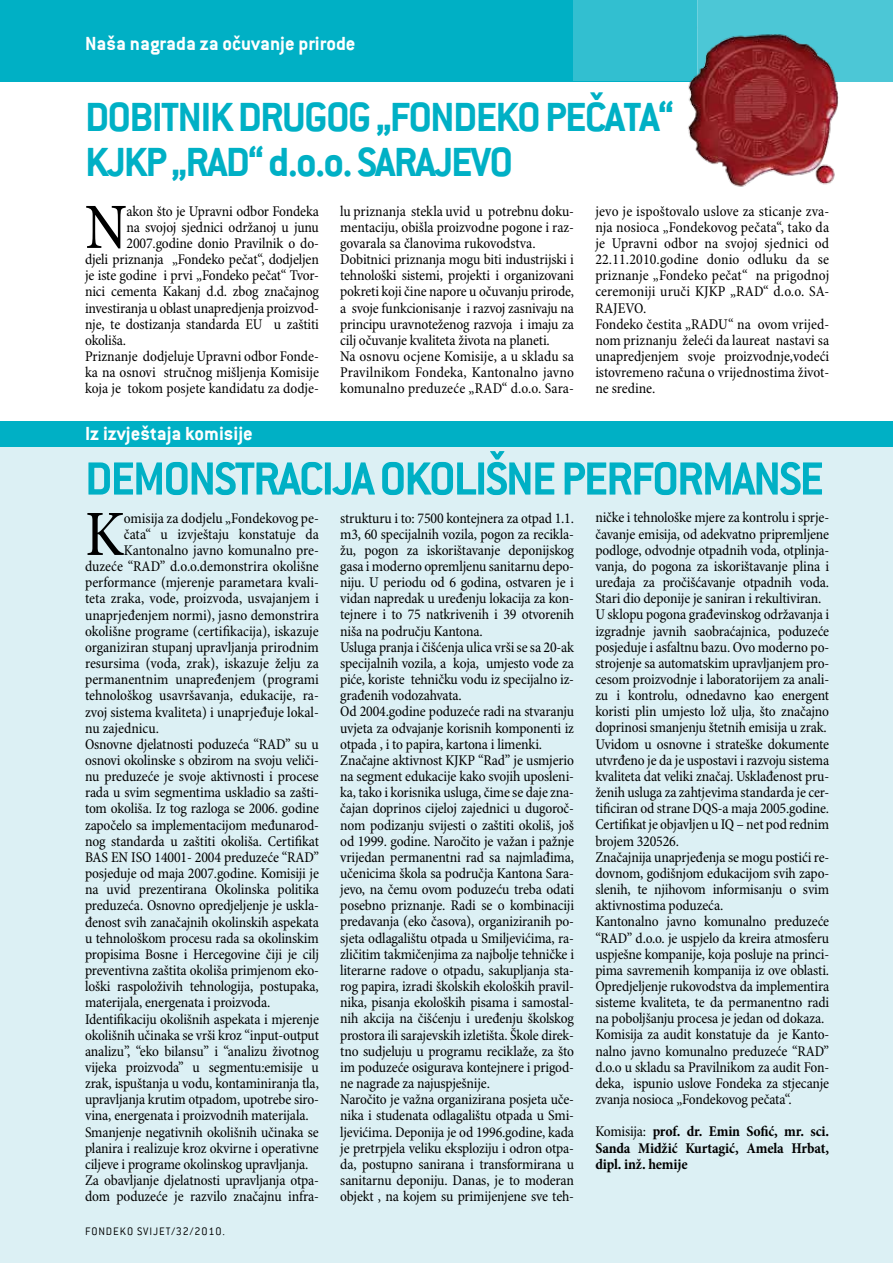
<style>
.page{position:relative;width:893px;height:1263px;background:#fff}
.page>*{position:absolute;margin:0;border:0;box-sizing:border-box;transform-origin:0 0}
.t1{font:condensed 65.4px "Minion Pro";color:#000}
.t2{font:700 51px "Conduit ITC";letter-spacing:-.04em;color:#00b0c5}
.t3{font:700 45px/45px "Conduit ITC";letter-spacing:-.04em;color:#00b0c5}
.t4{font:700 21px "Conduit ITC";color:#fff}
.t5{font:condensed 15px/16.2px "Minion Pro";letter-spacing:-.01em;color:#000}
.t6{font:700 condensed 15px/16.2px "Minion Pro";letter-spacing:-.01em;color:#000;text-align:justify}
.t7{font:300 12px "Conduit ITC";letter-spacing:.075em;color:#000}
.s1{font-weight:400}
</style>
<div class="page">
<div style="left:0;top:440px;width:893px;height:823px;background:#dcf0f4"></div>
<div style="left:0;top:421px;width:893px;height:25px;background:#00b0c5"></div>
<div style="left:0;top:0;width:893px;height:81px;background:#00b0c5"></div>
<div style="left:698px;top:0;width:195px;height:81px;background:#4cc7d6"></div>
<div style="left:573px;top:0;width:125px;height:81px;background:#32bfd0"></div>
<img style="left:666px;top:18px;width:186px;height:169px">
<h3 class="t4" style="left:85px;top:31px;width:272px">Naša nagrada za očuvanje prirode</h3>
<h3 class="t3" style="left:85px;top:94px;width:590px">DOBITNIK DRUGOG „FONDEKO PEČATA“<br>KJKP „RAD“ d.o.o. SARAJEVO</h3>
<p class="t5" style="left:340px;top:203px;width:235px">lu priznanja stekla uvid u potrebnu doku&shy;mentaciju, obišla proizvodne pogone i raz&shy;govarala sa članovima rukovodstva.<br>Dobitnici priznanja mogu biti industrijski i tehnološki sistemi, projekti i organizovani pokreti koji čine napore u očuvanju prirode, a svoje funkcionisanje i razvoj zasnivaju na principu uravnoteženog razvoja i imaju za cilj očuvanje kvaliteta života na planeti.<br>Na osnovu ocjene Komisije, a u skladu sa Pravilnikom Fondeka, Kantonalno javno komunalno preduzeće „RAD“ d.o.o. Sara-</p>
<p class="t5" style="left:595px;top:203px;width:235px">jevo je ispoštovalo uslove za sticanje zva&shy;nja nosioca „Fondekovog pečata“, tako da je Upravni odbor na svojoj sjednici od 22.11.2010.godine donio odluku da se priznanje „Fondeko pečat“ na prigodnoj ceremoniji uruči KJKP „RAD“ d.o.o. SA-RAJEVO.<br>Fondeko čestita „RADU“ na ovom vrijed&shy;nom priznanju želeći da laureat nastavi sa unapredjenjem svoje proizvodnje,vodeći istovremeno računa o vrijednostima život&shy;ne sredine.</p>
<h3 class="t4" style="left:85px;top:421px;width:169px">Iz izvještaja komisije</h3>
<h1 class="t1" style="left:85px;top:188px;width:44px">N</h1>
<p class="t5" style="left:127px;top:203px;width:194px">akon što je Upravni odbor Fondeka</p>
<p class="t5" style="left:127px;top:219px;width:194px">na svojoj sjednici održanoj u junu</p>
<p class="t5" style="left:127px;top:236px;width:194px">2007.godine donio Pravilnik o do-</p>
<p class="t5" style="left:85px;top:252px;width:235px">djeli priznanja „Fondeko pečat“, dodjeljen</p>
<p class="t5" style="left:85px;top:268px;width:235px">je iste godine i prvi „Fondeko pečat“ Tvor-</p>
<p class="t5" style="left:85px;top:284px;width:235px">nici cementa Kakanj d.d. zbog značajnog</p>
<p class="t5" style="left:85px;top:300px;width:235px">investiranja u oblast unapredjenja proizvod-</p>
<p class="t5" style="left:85px;top:316px;width:235px">nje, te dostizanja standarda EU u zaštiti</p>
<p class="t5" style="left:85px;top:333px;width:43px">okoliša.</p>
<p class="t5" style="left:85px;top:349px;width:235px">Priznanje dodjeluje Upravni odbor Fonde-</p>
<p class="t5" style="left:85px;top:365px;width:235px">ka na osnovi stručnog mišljenja Komisije</p>
<p class="t5" style="left:85px;top:381px;width:235px">koja je tokom posjete kandidatu za dodje-</p>
<h2 class="t2" style="left:85px;top:449px;width:740px">DEMONSTRACIJA OKOLIŠNE PERFORMANSE</h2>
<h1 class="t1" style="left:85px;top:495px;width:40px">K</h1>
<p class="t5" style="left:124px;top:510px;width:197px">omisija za dodjelu „Fondekovog pe-</p>
<p class="t5" style="left:124px;top:526px;width:197px">čata“ u izvještaju konstatuje da</p>
<p class="t5" style="left:124px;top:543px;width:197px">Kantonalno javno komunalno pre-</p>
<p class="t5" style="left:85px;top:559px;width:235px">duzeće “RAD” d.o.o.demonstrira okolišne</p>
<p class="t5" style="left:85px;top:575px;width:235px">performance (mjerenje parametara kvali-</p>
<p class="t5" style="left:85px;top:591px;width:235px">teta zraka, vode, proizvoda, usvajanjem i</p>
<p class="t5" style="left:85px;top:607px;width:235px">unaprjeđenjem normi), jasno demonstrira</p>
<p class="t5" style="left:85px;top:623px;width:235px">okolišne programe (certifikacija), iskazuje</p>
<p class="t5" style="left:85px;top:640px;width:235px">organiziran stupanj upravljanja prirodnim</p>
<p class="t5" style="left:85px;top:656px;width:235px">resursima (voda, zrak), iskazuje želju za</p>
<p class="t5" style="left:85px;top:672px;width:235px">permanentnim unapređenjem (programi</p>
<p class="t5" style="left:85px;top:688px;width:235px">tehnološkog usavršavanja, edukacije, ra-</p>
<p class="t5" style="left:85px;top:704px;width:235px">zvoj sistema kvaliteta) i unaprjeđuje lokal-</p>
<p class="t5" style="left:85px;top:720px;width:75px">nu zajednicu.</p>
<p class="t5" style="left:85px;top:736px;width:235px">Osnovne djelatnosti poduzeća “RAD” su u</p>
<p class="t5" style="left:85px;top:753px;width:235px">osnovi okolinske s obzirom na svoju veliči-</p>
<p class="t5" style="left:85px;top:769px;width:235px">nu preduzeće je svoje aktivnosti i procese</p>
<p class="t5" style="left:85px;top:785px;width:235px">rada u svim segmentima uskladio sa zašti-</p>
<p class="t5" style="left:85px;top:801px;width:235px">tom okoliša. Iz tog razloga se 2006. godine</p>
<p class="t5" style="left:85px;top:817px;width:235px">započelo sa implementacijom međunarod-</p>
<p class="t5" style="left:85px;top:833px;width:235px">nog standarda u zaštiti okoliša. Certifikat</p>
<p class="t5" style="left:85px;top:850px;width:235px">BAS EN ISO 14001- 2004 preduzeće “RAD”</p>
<p class="t5" style="left:85px;top:866px;width:235px">posjeduje od maja 2007.godine. Komisiji je</p>
<p class="t5" style="left:85px;top:882px;width:235px">na uvid prezentirana Okolinska politika</p>
<p class="t5" style="left:85px;top:898px;width:235px">preduzeća. Osnovno opredjeljenje je uskla-</p>
<p class="t5" style="left:85px;top:914px;width:235px">đenost svih zanačajnih okolinskih aspekata</p>
<p class="t5" style="left:85px;top:930px;width:235px">u tehnološkom procesu rada sa okolinskim</p>
<p class="t5" style="left:85px;top:946px;width:235px">propisima Bosne i Hercegovine čiji je cilj</p>
<p class="t5" style="left:85px;top:963px;width:235px">preventivna zaštita okoliša primjenom eko-</p>
<p class="t5" style="left:85px;top:979px;width:235px">loški raspoloživih tehnologija, postupaka,</p>
<p class="t5" style="left:85px;top:995px;width:187px">materijala, energenata i proizvoda.</p>
<p class="t5" style="left:85px;top:1011px;width:235px">Identifikaciju okolišnih aspekata i mjerenje</p>
<p class="t5" style="left:85px;top:1027px;width:235px">okolišnih učinaka se vrši kroz “input-output</p>
<p class="t5" style="left:85px;top:1043px;width:235px">analizu”, “eko bilansu” i “analizu životnog</p>
<p class="t5" style="left:85px;top:1060px;width:235px">vijeka proizvoda” u segmentu:emisije u</p>
<p class="t5" style="left:85px;top:1076px;width:235px">zrak, ispuštanja u vodu, kontaminiranja tla,</p>
<p class="t5" style="left:85px;top:1092px;width:235px">upravljanja krutim otpadom, upotrebe siro-</p>
<p class="t5" style="left:85px;top:1108px;width:225px">vina, energenata i proizvodnih materijala.</p>
<p class="t5" style="left:85px;top:1124px;width:235px">Smanjenje negativnih okolišnih učinaka se</p>
<p class="t5" style="left:85px;top:1140px;width:235px">planira i realizuje kroz okvirne i operativne</p>
<p class="t5" style="left:85px;top:1156px;width:225px">ciljeve i programe okolinskog upravljanja.</p>
<p class="t5" style="left:85px;top:1173px;width:235px">Za obavljanje djelatnosti upravljanja otpa-</p>
<p class="t5" style="left:85px;top:1189px;width:235px">dom poduzeće je razvilo značajnu infra-</p>
<p class="t7" style="left:85px;top:1224px;width:142px">FONDEKO SVIJET/32/2010.</p>
<p class="t5" style="left:340px;top:510px;width:235px">strukturu i to: 7500 kontejnera za otpad 1.1. m3, 60 specijalnih vozila, pogon za recikla&shy;žu, pogon za iskorištavanje deponijskog gasa i moderno opremljenu sanitarnu depo&shy;niju. U periodu od 6 godina, ostvaren je i vidan napredak u uređenju lokacija za kon&shy;tejnere i to 75 natkrivenih i 39 otvorenih niša na području Kantona.<br>Usluga pranja i čišćenja ulica vrši se sa 20-ak specijalnih vozila, a koja, umjesto vode za piće, koriste tehničku vodu iz specijalno iz&shy;građenih vodozahvata.<br>Od 2004.godine poduzeće radi na stvaranju uvjeta za odvajanje korisnih komponenti iz otpada , i to papira, kartona i limenki.<br>Značajne aktivnost KJKP “Rad” je usmjerio na segment edukacije kako svojih uposleni&shy;ka, tako i korisnika usluga, čime se daje zna&shy;čajan doprinos cijeloj zajednici u dugoroč&shy;nom podizanju svijesti o zaštiti okoliš, još od 1999. godine. Naročito je važan i pažnje vrijedan permanentni rad sa najmlađima, učenicima škola sa područja Kantona Sara&shy;jevo, na čemu ovom poduzeću treba odati posebno priznanje. Radi se o kombinaciji predavanja (eko časova), organiziranih po&shy;sjeta odlagalištu otpada u Smiljevićima, ra&shy;zličitim takmičenjima za najbolje tehničke i literarne radove o otpadu, sakupljanja sta&shy;rog papira, izradi školskih ekoloških pravil&shy;nika, pisanja ekoloških pisama i samostal&shy;nih akcija na čišćenju i uređenju školskog prostora ili sarajevskih izletišta. Škole direk&shy;tno sudjeluju u programu reciklaže, za što im poduzeće osigurava kontejnere i prigod&shy;ne nagrade za najuspješnije.<br>Naročito je važna organizirana posjeta uče&shy;nika i studenata odlagalištu otpada u Smi&shy;ljevićima. Deponija je od 1996.godine, kada je pretrpjela veliku eksploziju i odron otpa&shy;da, postupno sanirana i transformirana u sanitarnu deponiju. Danas, je to moderan objekt , na kojem su primijenjene sve teh-</p>
<p class="t5" style="left:595px;top:510px;width:235px">ničke i tehnološke mjere za kontrolu i sprje&shy;čavanje emisija, od adekvatno pripremljene podloge, odvodnje otpadnih voda, otplinja&shy;vanja, do pogona za iskorištavanje plina i uređaja za pročišćavanje otpadnih voda.<br>Stari dio deponije je saniran i rekultiviran.<br>U sklopu pogona građevinskog održavanja i izgradnje javnih saobraćajnica, poduzeće posjeduje i asfaltnu bazu. Ovo moderno po&shy;strojenje sa automatskim upravljanjem pro&shy;cesom proizvodnje i laboratorijem za anali&shy;zu i kontrolu, odnedavno kao energent koristi plin umjesto lož ulja, što značajno doprinosi smanjenju štetnih emisija u zrak.<br>Uvidom u osnovne i strateške dokumente utvrđeno je da je uspostavi i razvoju sistema kvaliteta dat veliki značaj. Usklađenost pru&shy;ženih usluga za zahtjevima standarda je cer&shy;tificiran od strane DQS-a maja 2005.godine.<br>Certifikat je objavljen u IQ – net pod rednim brojem 320526.<br>Značajnija unaprjeđenja se mogu postići re&shy;dovnom, godišnjom edukacijom svih zapo&shy;slenih, te njihovom informisanju o svim aktivnostima poduzeća.<br>Kantonalno javno komunalno preduzeće “RAD” d.o.o. je uspjelo da kreira atmosferu uspješne kompanije, koja posluje na princi&shy;pima savremenih kompanija iz ove oblasti.<br>Opredjeljenje rukovodstva da implementira sisteme kvaliteta, te da permanentno radi na poboljšanju procesa je jedan od dokaza.<br>Komisija za audit konstatuje da je Kanto&shy;nalno javno komunalno preduzeće “RAD” d.o.o u skladu sa Pravilnikom za audit Fon&shy;deka, ispunio uslove Fondeka za stjecanje zvanja nosioca „Fondekovog pečata“.</p>
<p class="t6" style="left:595px;top:1123px;width:235px"><span class="s1">Komisija:</span> prof. dr. Emin Sofić, mr. sci.<br>Sanda Midžić Kurtagić, Amela Hrbat, dipl. inž. hemije</p>
</div>
